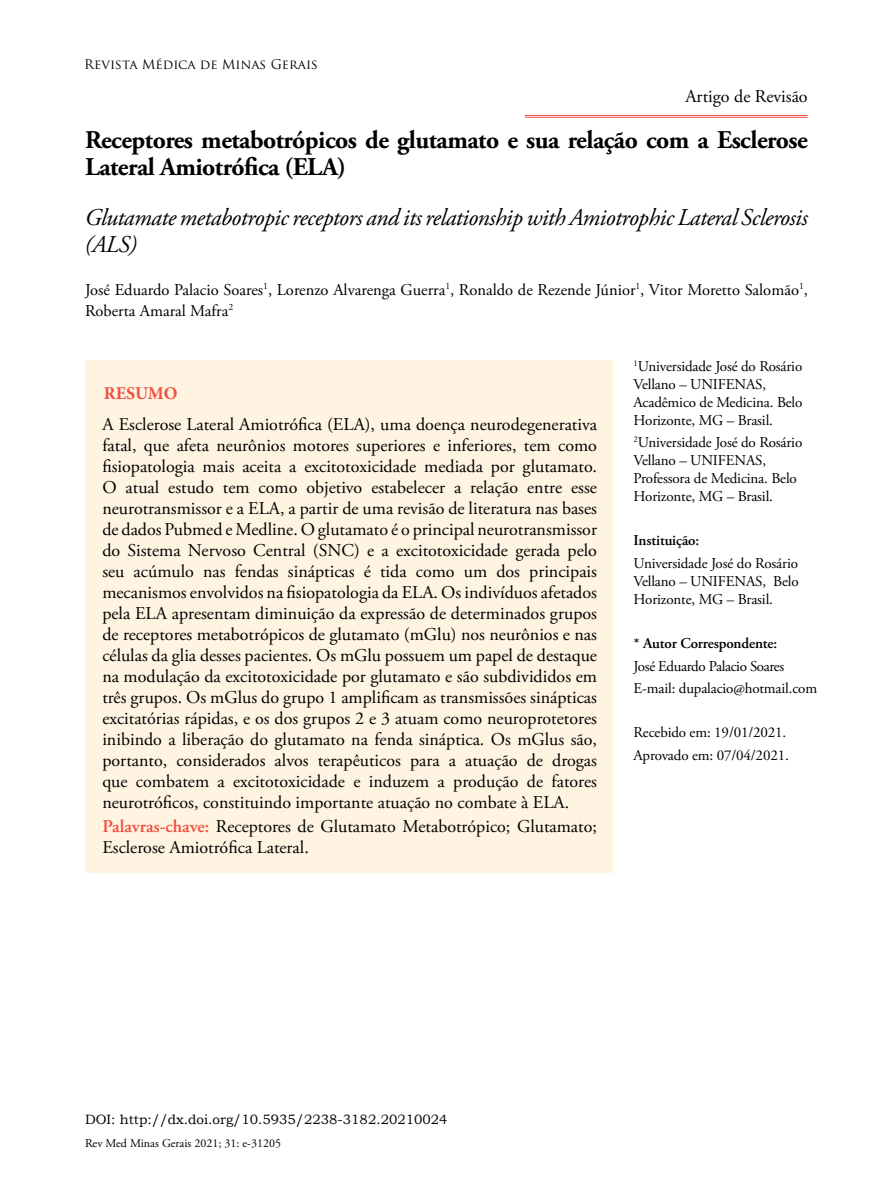
<style>
.page{position:relative;width:893px;height:1191px;background:#fff}
.page>*{position:absolute;margin:0;border:0;box-sizing:border-box;transform-origin:0 0}
.t1{font:700 25.5px/27px "Adobe Garamond Pro";letter-spacing:-.02em;color:#000}
.t2{font:italic 24px/27px "Adobe Garamond Pro";letter-spacing:-.02em;color:#000}
.t3{font:18px/21px "Adobe Garamond Pro";color:#000;text-align:justify}
.t4{font:700 18px "Minion Pro";letter-spacing:-.005em;color:#f04e3d}
.t5{font:16.5px/21px "Adobe Garamond Pro";color:#000}
.t6{font:15px/18px "Adobe Garamond Pro";letter-spacing:-.01em;color:#000}
.t7{font:600 15px "Adobe Garamond Pro";letter-spacing:-.01em;color:#000}
.t8{font:13.5px "Bookman Old Style";color:#000}
.t9{font:13.05px "Trajan Pro";color:#000}
.t10{font:12px "Adobe Garamond Pro";color:#000101}
.s1{font-weight:600;color:#f04e3d}
</style>
<div class="page">
<hr style="left:525px;top:115px;width:283px;height:1px;background:#f04e3d">
<hr style="left:525px;top:117px;width:283px;height:1px;background:#f04e3d">
<div style="left:85px;top:360px;width:527px;height:512px;background:#fff3e1"></div>
<p class="t9" style="left:84px;top:56px;width:235px">Revista Médica de Minas Gerais</p>
<p class="t3" style="left:685px;top:87px;width:124px">Artigo de Revisão</p>
<h1 class="t1" style="left:85px;top:127px;width:724px">Receptores metabotrópicos de glutamato e sua relação com a Esclerose<br>Lateral Amiotrófica (ELA)</h1>
<h2 class="t2" style="left:85px;top:204px;width:724px">Glutamate metabotropic receptors and its relationship with Amiotrophic Lateral Sclerosis (ALS)</h2>
<p class="t5" style="left:85px;top:280px;width:724px">José Eduardo Palacio Soares<sup>1</sup>, Lorenzo Alvarenga Guerra<sup>1</sup>, Ronaldo de Rezende Júnior<sup>1</sup>, Vitor Moretto Salomão<sup>1</sup>,<br>Roberta Amaral Mafra<sup>2</sup></p>
<p class="t4" style="left:104px;top:380px;width:75px">RESUMO</p>
<p class="t3" style="left:102px;top:414px;width:496px">A Esclerose Lateral Amiotrófica (ELA), uma doença neurodegenerativa fatal, que afeta neurônios motores superiores e inferiores, tem como fisiopatologia mais aceita a excitotoxicidade mediada por glutamato.<br>O atual estudo tem como objetivo estabelecer a relação entre esse neurotransmissor e a ELA, a partir de uma revisão de literatura nas bases de dados Pubmed e Medline. O glutamato é o principal neurotransmissor do Sistema Nervoso Central (SNC) e a excitotoxicidade gerada pelo seu acúmulo nas fendas sinápticas é tida como um dos principais mecanismos envolvidos na fisiopatologia da ELA. Os indivíduos afetados pela ELA apresentam diminuição da expressão de determinados grupos de receptores metabotrópicos de glutamato (mGlu) nos neurônios e nas células da glia desses pacientes. Os mGlu possuem um papel de destaque na modulação da excitotoxicidade por glutamato e são subdivididos em três grupos. Os mGlus do grupo 1 amplificam as transmissões sinápticas excitatórias rápidas, e os dos grupos 2 e 3 atuam como neuroprotetores inibindo a liberação do glutamato na fenda sináptica. Os mGlus são, portanto, considerados alvos terapêuticos para a atuação de drogas que combatem a excitotoxicidade e induzem a produção de fatores neurotróficos, constituindo importante atuação no combate à ELA.</p>
<p class="t3" style="left:102px;top:816px;width:496px"><span class="s1">Palavras-chave:</span> Receptores de Glutamato Metabotrópico; Glutamato;<br>Esclerose Amiotrófica Lateral.</p>
<p class="t6" style="left:634px;top:357px;width:170px"><sup>1</sup>Universidade José do Rosário<br>Vellano – UNIFENAS,<br>Acadêmico de Medicina. Belo<br>Horizonte, MG – Brasil.</p>
<p class="t6" style="left:634px;top:434px;width:170px"><sup>2</sup>Universidade José do Rosário<br>Vellano – UNIFENAS,<br>Professora de Medicina. Belo<br>Horizonte, MG – Brasil.</p>
<p class="t7" style="left:634px;top:532px;width:67px">Instituição:</p>
<p class="t6" style="left:634px;top:554px;width:167px;text-align:justify">Universidade José do Rosário Vellano – UNIFENAS, Belo Horizonte, MG – Brasil.</p>
<p class="t7" style="left:634px;top:635px;width:145px">* Autor Correspondente:</p>
<p class="t6" style="left:634px;top:655px;width:185px;line-height:22.2px">José Eduardo Palacio Soares<br>E-mail: dupalacio@hotmail.com</p>
<p class="t6" style="left:634px;top:722px;width:157px;line-height:22.2px">Recebido em: 19/01/2021.<br>Aprovado em: 07/04/2021.</p>
<p class="t8" style="left:85px;top:1110px;width:364px">DOI: http://dx.doi.org/10.5935/2238-3182.20210024</p>
<p class="t10" style="left:85px;top:1135px;width:197px">Rev Med Minas Gerais 2021; 31: e-31205</p>
</div>
